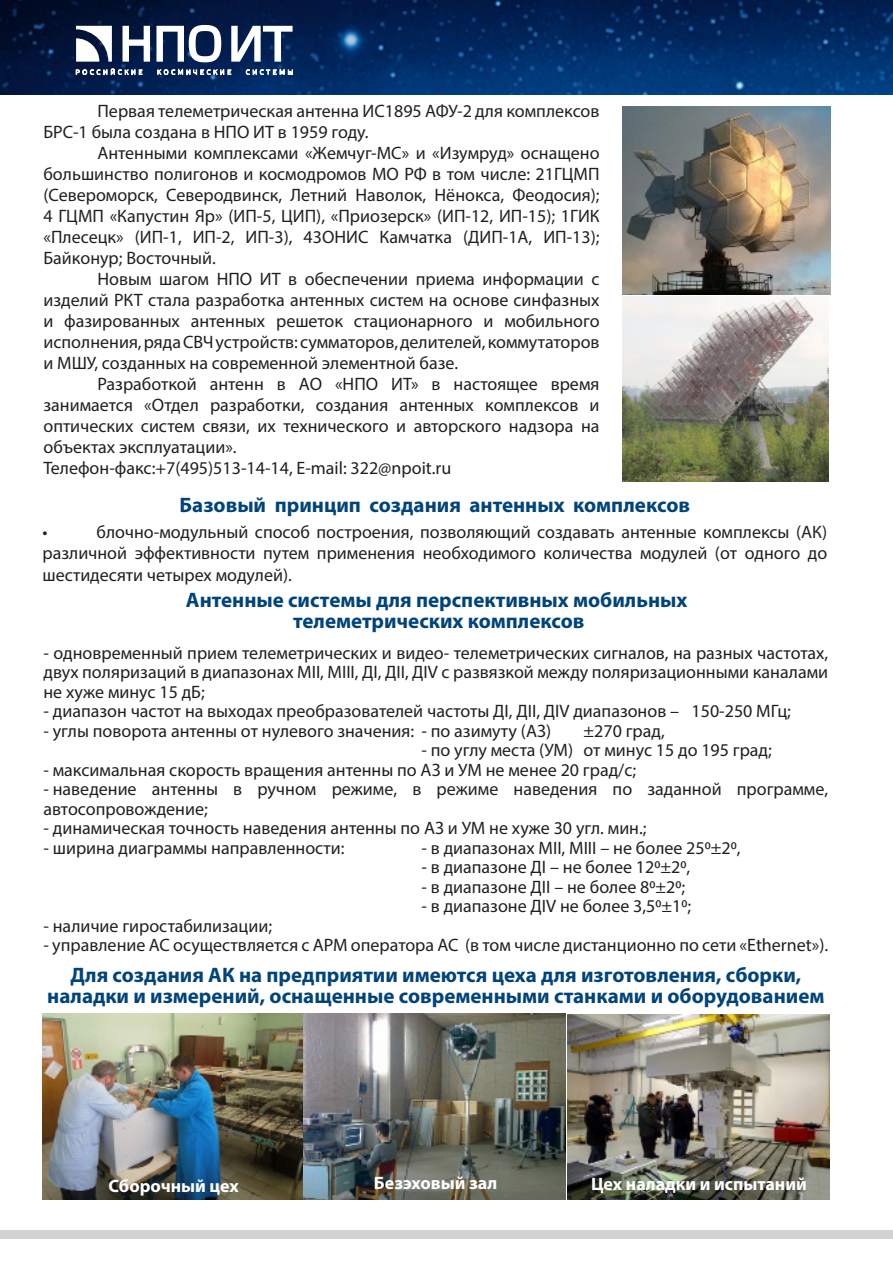
<style>
.page{position:relative;width:893px;height:1263px;background:#fff}
.page>*{position:absolute;margin:0;border:0;box-sizing:border-box;transform-origin:0 0}
.абз_с_переч_12{font:700 21px/21px "Myriad Pro";color:#00447b;text-align:center}
.абз_с_переч_12-2{font:18px/21px "Myriad Pro";color:#231f20;text-align:justify}
.абз_с_переч_12-3{font:700 18px "Myriad Pro";color:#fff}
</style>
<div class="page">
<img style="left:0;top:0;width:893px;height:94px">
<svg style="left:76px;top:26px;width:36px;height:36px"></svg>
<svg style="left:123px;top:25px;width:170px;height:37px"></svg>
<svg style="left:76px;top:68px;width:217px;height:7px"></svg>
<div style="left:0;top:1230px;width:893px;height:9px;background:#d1d2d4"></div>
<img style="left:623px;top:106px;width:208px;height:188px">
<img style="left:623px;top:297px;width:206px;height:185px">
<img style="left:42px;top:1014px;width:787px;height:186px">
<p class="абз_с_переч_12-2" style="left:43px;top:101px;width:558px;text-indent:54px">Первая телеметрическая антенна ИС1895 АФУ-2 для комплексов<br>БРС-1 была создана в НПО ИТ в 1959 году.</p>
<p class="абз_с_переч_12-2" style="left:43px;top:143px;width:558px;text-indent:54px">Антенными комплексами «Жемчуг-МС» и «Изумруд» оснащено большинство полигонов и космодромов МО РФ в том числе: 21ГЦМП (Североморск, Северодвинск, Летний Наволок, Нёнокса, Феодосия); 4 ГЦМП «Капустин Яр» (ИП-5, ЦИП), «Приозерск» (ИП-12, ИП-15); 1ГИК «Плесецк» (ИП-1, ИП-2, ИП-3), 43ОНИС Камчатка (ДИП-1А, ИП-13); Байконур; Восточный.</p>
<p class="абз_с_переч_12-2" style="left:43px;top:269px;width:558px;text-indent:54px">Новым шагом НПО ИТ в обеспечении приема информации с изделий РКТ стала разработка антенных систем на основе синфазных и фазированных антенных решеток стационарного и мобильного исполнения, ряда СВЧ устройств: сумматоров, делителей, коммутаторов и МШУ, созданных на современной элементной базе.</p>
<p class="абз_с_переч_12-2" style="left:43px;top:374px;width:558px;text-indent:54px">Разработкой антенн в АО «НПО ИТ» в настоящее время занимается «Отдел разработки, создания антенных комплексов и оптических систем связи, их технического и авторского надзора на объектах эксплуатации».</p>
<p class="абз_с_переч_12-2" style="left:43px;top:458px;width:409px">Телефон-факс:+7(495)513-14-14, E-mail: 322@npoit.ru</p>
<p class="абз_с_переч_12" style="left:180px;top:494px;width:512px">Базовый принцип создания антенных комплексов</p>
<p class="абз_с_переч_12-2" style="left:42px;top:520px;width:786px;line-height:21.6px;text-indent:54px">блочно-модульный способ построения, позволяющий создавать антенные комплексы (АК) различной эффективности путем применения необходимого количества модулей (от одного до шестидесяти четырех модулей).</p>
<p class="абз_с_переч_12-2" style="left:42px;top:521px;width:7px">•</p>
<p class="абз_с_переч_12" style="left:186px;top:589px;width:503px">Антенные системы для перспективных мобильных</p>
<p class="абз_с_переч_12" style="left:293px;top:610px;width:293px">телеметрических комплексов</p>
<p class="абз_с_переч_12-2" style="left:43px;top:643px;width:786px;line-height:19.5px">- одновременный прием телеметрических и видео- телеметрических сигналов, на разных частотах, двух поляризаций в диапазонах МII, МIII, ДI, ДII, ДIV с развязкой между поляризационными каналами не хуже минус 15 дБ;</p>
<p class="абз_с_переч_12-2" style="left:43px;top:700px;width:749px">- диапазон частот на выходах преобразователей частоты ДI, ДII, ДIV диапазонов – 150-250 МГц;</p>
<p class="абз_с_переч_12-2" style="left:43px;top:720px;width:509px">- углы поворота антенны от нулевого значения: - по азимуту (АЗ)</p>
<p class="абз_с_переч_12-2" style="left:583px;top:720px;width:83px">±270 град,</p>
<p class="абз_с_переч_12-2" style="left:421px;top:739px;width:352px">- по углу места (УМ) от минус 15 до 195 град;</p>
<p class="абз_с_переч_12-2" style="left:43px;top:759px;width:594px">- максимальная скорость вращения антенны по АЗ и УМ не менее 20 град/с;</p>
<p class="абз_с_переч_12-2" style="left:43px;top:779px;width:786px;line-height:19.5px">- наведение антенны в ручном режиме, в режиме наведения по заданной программе, автосопровождение;</p>
<p class="абз_с_переч_12-2" style="left:43px;top:817px;width:605px">- динамическая точность наведения антенны по АЗ и УМ не хуже 30 угл. мин.;</p>
<p class="абз_с_переч_12-2" style="left:43px;top:837px;width:303px">- ширина диаграммы направленности:</p>
<p class="абз_с_переч_12-2" style="left:421px;top:837px;width:321px">- в диапазонах МII, МIII – не более 250±20,</p>
<p class="абз_с_переч_12-2" style="left:421px;top:856px;width:270px">- в диапазоне ДI – не более 120±20,</p>
<p class="абз_с_переч_12-2" style="left:421px;top:876px;width:265px">- в диапазоне ДII – не более 80±20;</p>
<p class="абз_с_переч_12-2" style="left:421px;top:895px;width:271px">- в диапазоне ДIV не более 3,50±10;</p>
<p class="абз_с_переч_12-2" style="left:43px;top:915px;width:230px">- наличие гиростабилизации;</p>
<p class="абз_с_переч_12-2" style="left:43px;top:934px;width:786px">- управление АС осуществляется с АРМ оператора АС (в том числе дистанционно по сети «Ethernet»).</p>
<p class="абз_с_переч_12" style="left:47px;top:963px;width:779px">Для создания АК на предприятии имеются цеха для изготовления, сборки, наладки и измерений, оснащенные современными станками и оборудованием</p>
<p class="абз_с_переч_12-3" style="left:109px;top:1174px;width:132px">Сборочный цех</p>
<p class="абз_с_переч_12-3" style="left:374px;top:1171px;width:125px">Безэховый зал</p>
<p class="абз_с_переч_12-3" style="left:591px;top:1172px;width:217px">Цех наладки и испытаний</p>
</div>
